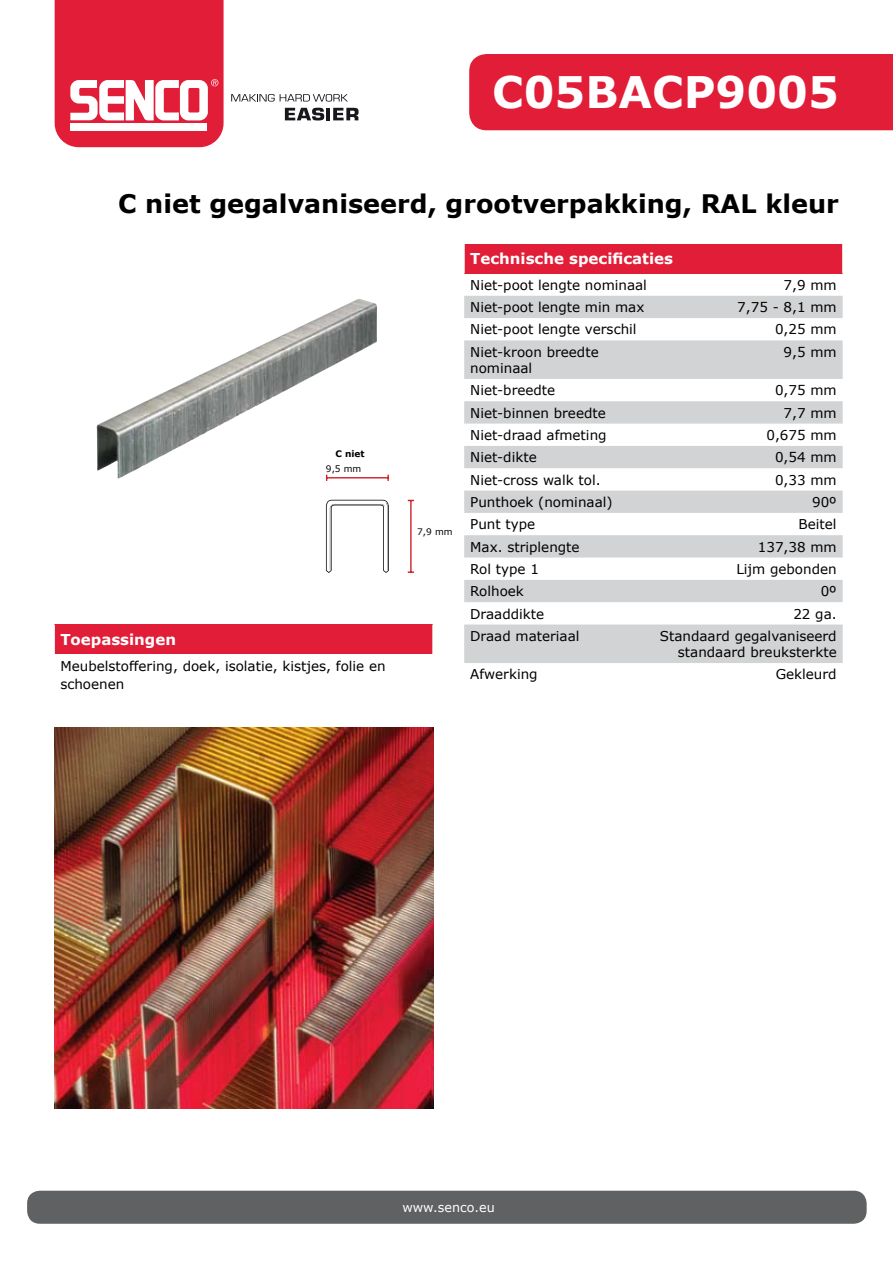
<style>
.page{position:relative;width:893px;height:1263px;background:#fff}
.page>*{position:absolute;margin:0;border:0;box-sizing:border-box;transform-origin:0 0}
.t1{font:700 43.5px "Verdana";color:#fff}
.t2{font:700 25.5px "Verdana";color:#000}
.t3{font:700 15px "Verdana";color:#fff}
.t4{font:13.5px/16.2px "Verdana";color:#000}
.t5{font:12.75px "Verdana";color:#fff}
.t6{font:9px "Verdana";color:#000}
.t7{font:700 9px "Verdana";color:#000}
</style>
<div class="page">
<div style="left:27px;top:1191px;width:840px;height:33px;background:#5f6162;border-radius:13px"></div>
<div style="left:464px;top:244px;width:379px;height:29px;background:#e21d38"></div>
<svg style="left:464px;top:296px;width:379px;height:367px;fill:#d1d3d4"></svg>
<svg style="left:464px;top:244px;width:1px;height:29px"></svg>
<svg style="left:842px;top:244px;width:1px;height:29px"></svg>
<img style="left:54px;top:728px;width:380px;height:381px">
<div style="left:54px;top:624px;width:379px;height:30px;background:#e21d38"></div>
<hr style="left:54px;top:624px;width:1px;height:30px;background:#fff">
<hr style="left:432px;top:624px;width:1px;height:30px;background:#fff">
<img style="left:97px;top:299px;width:280px;height:179px">
<hr style="left:327px;top:477px;width:61px;height:1px;background:#cd2027">
<hr style="left:410px;top:500px;width:2px;height:72px;background:#cd2027">
<svg style="left:326px;top:500px;width:63px;height:73px"></svg>
<svg style="left:231px;top:94px;width:117px;height:8px"></svg>
<svg style="left:285px;top:108px;width:74px;height:12px"></svg>
<svg style="left:55px;top:0;width:169px;height:147px"></svg>
<div style="left:469px;top:54px;width:424px;height:76px;background:#e21d38"></div>
<h1 class="t1" style="left:492px;top:64px;width:348px">C05BACP9005</h1>
<h2 class="t2" style="left:118px;top:187px;width:722px">C niet gegalvaniseerd, grootverpakking, RAL kleur</h2>
<p class="t7" style="left:335px;top:448px;width:31px">C niet</p>
<p class="t6" style="left:326px;top:463px;width:37px">9,5 mm</p>
<p class="t3" style="left:60px;top:630px;width:117px">Toepassingen</p>
<p class="t4" style="left:60px;top:656px;width:327px;line-height:18px">Meubelstoffering, doek, isolatie, kistjes, folie en schoenen</p>
<p class="t6" style="left:417px;top:525px;width:37px">7,9 mm</p>
<p class="t3" style="left:470px;top:249px;width:204px">Technische specificaties</p>
<p class="t4" style="left:470px;top:277px;width:178px">Niet-poot lengte nominaal</p>
<p class="t4" style="left:784px;top:277px;width:55px">7,9 mm</p>
<p class="t4" style="left:470px;top:299px;width:176px">Niet-poot lengte min max</p>
<p class="t4" style="left:737px;top:299px;width:101px">7,75 - 8,1 mm</p>
<p class="t4" style="left:470px;top:321px;width:168px">Niet-poot lengte verschil</p>
<p class="t4" style="left:775px;top:321px;width:63px">0,25 mm</p>
<p class="t4" style="left:470px;top:344px;width:130px">Niet-kroon breedte nominaal</p>
<p class="t4" style="left:784px;top:344px;width:55px">9,5 mm</p>
<p class="t4" style="left:470px;top:382px;width:87px">Niet-breedte</p>
<p class="t4" style="left:775px;top:382px;width:63px">0,75 mm</p>
<p class="t4" style="left:470px;top:404px;width:137px">Niet-binnen breedte</p>
<p class="t4" style="left:784px;top:404px;width:55px">7,7 mm</p>
<p class="t4" style="left:470px;top:427px;width:138px">Niet-draad afmeting</p>
<p class="t4" style="left:766px;top:427px;width:72px">0,675 mm</p>
<p class="t4" style="left:470px;top:449px;width:68px">Niet-dikte</p>
<p class="t4" style="left:775px;top:449px;width:63px">0,54 mm</p>
<p class="t4" style="left:470px;top:471px;width:132px">Niet-cross walk tol.</p>
<p class="t4" style="left:775px;top:471px;width:63px">0,33 mm</p>
<p class="t4" style="left:470px;top:494px;width:144px">Punthoek (nominaal)</p>
<p class="t4" style="left:812px;top:494px;width:26px">90º</p>
<p class="t4" style="left:470px;top:516px;width:66px">Punt type</p>
<p class="t4" style="left:799px;top:516px;width:40px">Beitel</p>
<p class="t4" style="left:470px;top:538px;width:111px">Max. striplengte</p>
<p class="t4" style="left:758px;top:538px;width:80px">137,38 mm</p>
<p class="t4" style="left:470px;top:561px;width:70px">Rol type 1</p>
<p class="t4" style="left:736px;top:561px;width:102px">Lijm gebonden</p>
<p class="t4" style="left:470px;top:583px;width:55px">Rolhoek</p>
<p class="t4" style="left:821px;top:583px;width:17px">0º</p>
<p class="t4" style="left:470px;top:605px;width:76px">Draaddikte</p>
<p class="t4" style="left:793px;top:605px;width:45px">22 ga.</p>
<p class="t4" style="left:470px;top:628px;width:111px">Draad materiaal</p>
<p class="t4" style="left:660px;top:628px;width:178px;text-align:right">Standaard gegalvaniseerd standaard breuksterkte</p>
<p class="t4" style="left:470px;top:666px;width:69px">Afwerking</p>
<p class="t4" style="left:776px;top:666px;width:62px">Gekleurd</p>
<p class="t5" style="left:402px;top:1199px;width:94px">www.senco.eu</p>
</div>
